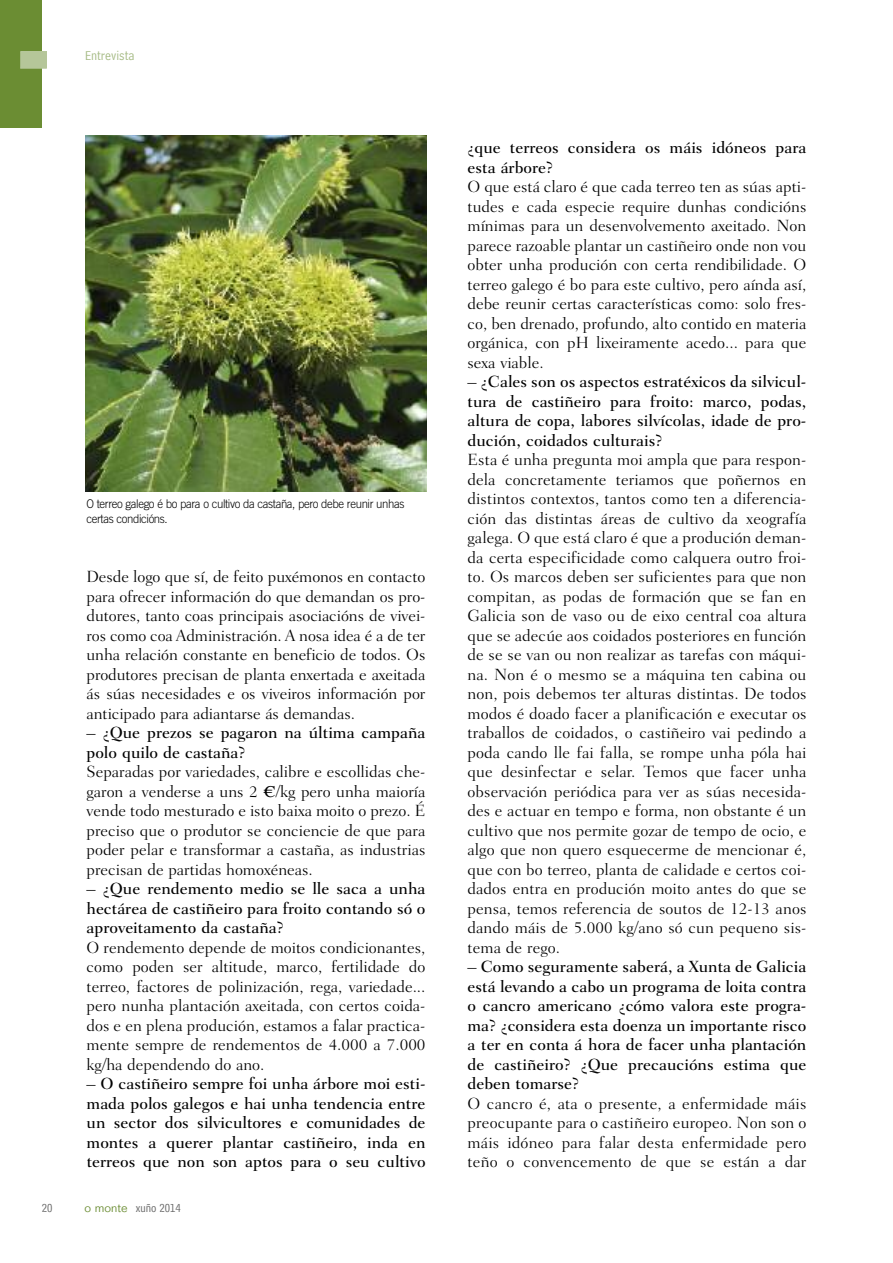
<style>
.page{position:relative;width:893px;height:1263px;background:#fff}
.page>*{position:absolute;margin:0;border:0;box-sizing:border-box;transform-origin:0 0}
.t1{font:300 16.5px/19.5px "Fairfield LH";color:#000;text-align:justify}
.t2{font:500 16.5px/19.5px "Fairfield LH";color:#000;text-align:justify}
.t3{font:13.5px "Bell Centennial Address";color:#a6bb85}
.t4{font:300 12px/14.4px "Trade Gothic";letter-spacing:-.035em;color:#000;scale:.95 1}
.t5{font:12px "Bell Centennial Address";color:#666}
.s1{font-family:"Times";font-weight:400}
.s2{font-family:"Folio";font-weight:300;color:#6b8d33}
</style>
<div class="page">
<div style="left:0;top:0;width:42px;height:128px;background:#6b8d33"></div>
<div style="left:21px;top:52px;width:25px;height:16px;background:#b5c699"></div>
<div style="left:20px;top:51px;width:27px;height:17px;border:1px solid #b5c699"></div>
<img style="left:85px;top:135px;width:342px;height:357px">
<p class="t3" style="left:85px;top:51px;width:51px">Entrevista</p>
<p class="t4" style="left:87px;top:498px;width:336px">O terreo galego é bo para o cultivo da castaña, pero debe reunir unhas certas condicións.</p>
<p class="t1" style="left:87px;top:568px;width:340px">Desde logo que sí, de feito puxémonos en contacto para ofrecer información do que demandan os pro&shy;dutores, tanto coas principais asociacións de vivei&shy;ros como coa Administración. A nosa idea é a de ter unha relación constante en beneficio de todos. Os produtores precisan de planta enxertada e axeitada ás súas necesidades e os viveiros información por anticipado para adiantarse ás demandas.</p>
<p class="t2" style="left:87px;top:724px;width:340px">– ¿Que prezos se pagaron na última campaña polo quilo de castaña?</p>
<p class="t1" style="left:87px;top:763px;width:340px">Separadas por variedades, calibre e escollidas che&shy;garon a venderse a uns 2 <span class="s1">€</span>/kg pero unha maioría vende todo mesturado e isto baixa moito o prezo. É preciso que o produtor se conciencie de que para poder pelar e transformar a castaña, as industrias precisan de partidas homoxéneas.</p>
<p class="t2" style="left:87px;top:880px;width:340px">– ¿Que rendemento medio se lle saca a unha hectárea de castiñeiro para froito contando só o aproveitamento da castaña?</p>
<p class="t1" style="left:87px;top:939px;width:340px">O rendemento depende de moitos condicionantes, como poden ser altitude, marco, fertilidade do terreo, factores de polinización, rega, variedade... pero nunha plantación axeitada, con certos coida&shy;dos e en plena produción, estamos a falar practica&shy;mente sempre de rendementos de 4.000 a 7.000 kg/ha dependendo do ano.</p>
<p class="t2" style="left:87px;top:1075px;width:340px">– O castiñeiro sempre foi unha árbore moi esti&shy;mada polos galegos e hai unha tendencia entre un sector dos silvicultores e comunidades de montes a querer plantar castiñeiro, inda en terreos que non son aptos para o seu cultivo</p>
<p class="t5" style="left:42px;top:1204px;width:12px">20</p>
<p class="t5" style="left:85px;top:1204px;width:98px"><span class="s2">o monte</span> xuño 2014</p>
<p class="t2" style="left:468px;top:139px;width:340px">¿que terreos considera os máis idóneos para esta árbore?</p>
<p class="t1" style="left:468px;top:178px;width:340px">O que está claro é que cada terreo ten as súas apti&shy;tudes e cada especie require dunhas condicións mínimas para un desenvolvemento axeitado. Non parece razoable plantar un castiñeiro onde non vou obter unha produción con certa rendibilidade. O terreo galego é bo para este cultivo, pero aínda así, debe reunir certas características como: solo fres&shy;co, ben drenado, profundo, alto contido en materia orgánica, con pH lixeiramente acedo... para que sexa viable.</p>
<p class="t2" style="left:468px;top:373px;width:340px">– ¿Cales son os aspectos estratéxicos da silvicul&shy;tura de castiñeiro para froito: marco, podas, altura de copa, labores silvícolas, idade de pro&shy;dución, coidados culturais?</p>
<p class="t1" style="left:468px;top:451px;width:340px">Esta é unha pregunta moi ampla que para respon&shy;dela concretamente teriamos que poñernos en distintos contextos, tantos como ten a diferencia&shy;ción das distintas áreas de cultivo da xeografía galega. O que está claro é que a produción deman&shy;da certa especificidade como calquera outro froi&shy;to. Os marcos deben ser suficientes para que non compitan, as podas de formación que se fan en Galicia son de vaso ou de eixo central coa altura que se adecúe aos coidados posteriores en función de se se van ou non realizar as tarefas con máqui&shy;na. Non é o mesmo se a máquina ten cabina ou non, pois debemos ter alturas distintas. De todos modos é doado facer a planificación e executar os traballos de coidados, o castiñeiro vai pedindo a poda cando lle fai falla, se rompe unha póla hai que desinfectar e selar. Temos que facer unha observación periódica para ver as súas necesida&shy;des e actuar en tempo e forma, non obstante é un cultivo que nos permite gozar de tempo de ocio, e algo que non quero esquecerme de mencionar é, que con bo terreo, planta de calidade e certos coi&shy;dados entra en produción moito antes do que se pensa, temos referencia de soutos de 12-13 anos dando máis de 5.000 kg/ano só cun pequeno sis&shy;tema de rego.</p>
<p class="t2" style="left:468px;top:958px;width:340px">– Como seguramente saberá, a Xunta de Galicia está levando a cabo un programa de loita contra o cancro americano ¿cómo valora este progra&shy;ma? ¿considera esta doenza un importante risco a ter en conta á hora de facer unha plantación de castiñeiro? ¿Que precaucións estima que deben tomarse?</p>
<p class="t1" style="left:468px;top:1095px;width:340px">O cancro é, ata o presente, a enfermidade máis preocupante para o castiñeiro europeo. Non son o máis idóneo para falar desta enfermidade pero teño o convencemento de que se están a dar</p>
</div>
